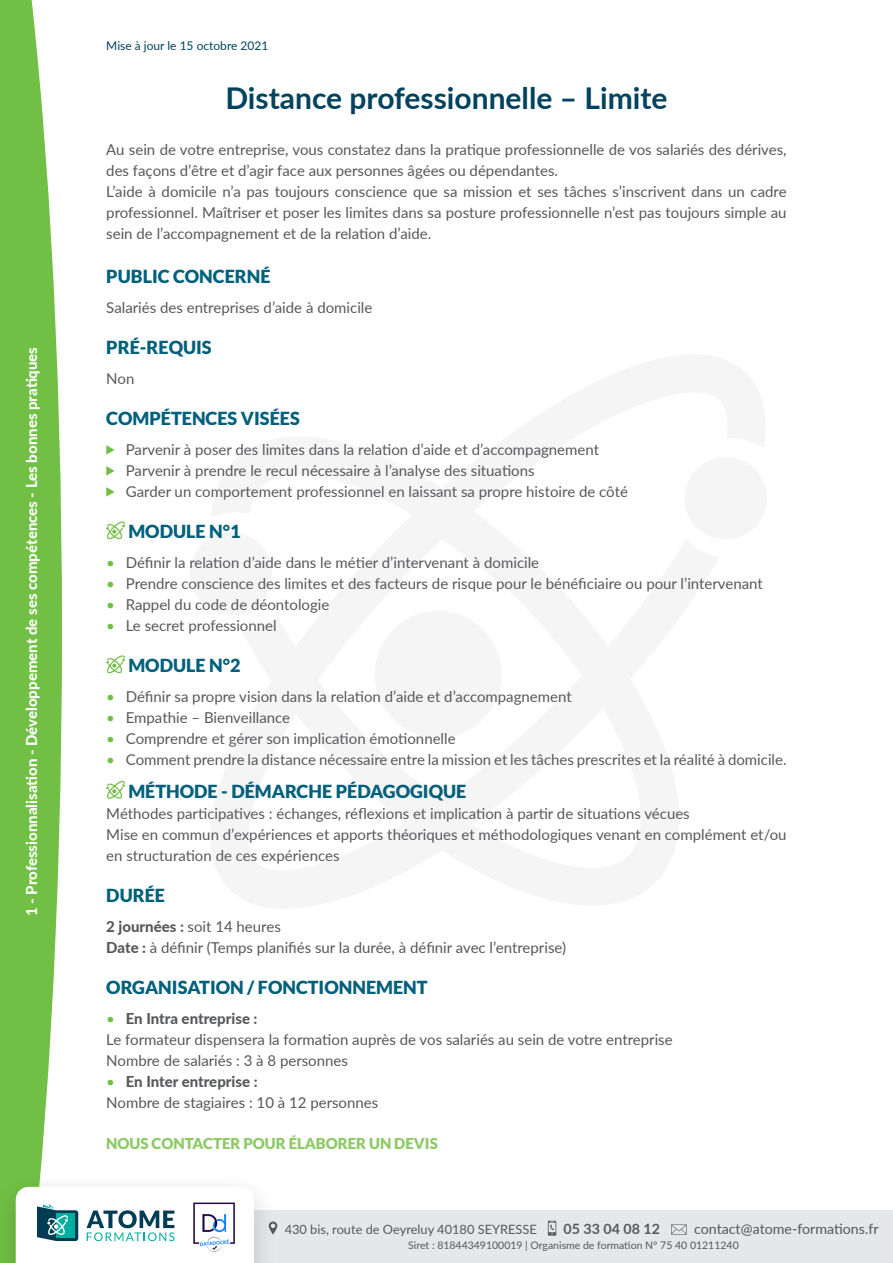
<style>
.page{position:relative;width:893px;height:1263px;background:#fff}
.page>*{position:absolute;margin:0;border:0;box-sizing:border-box;transform-origin:0 0}
.t1{font:700 30px "Lato";color:#00435e}
.TXT{font:900 18px "Lato";color:#02607d}
.NUMERO_MODULE{font:900 18px "Lato";color:#02607d}
.TXT-2{font:15px/21px "Lato";color:#57585a}
.t2{font:800 15px "Lato";color:#fff}
.TXT-3{font:800 15px "Lato";color:#57585a}
.t3{font:900 15px "Lato";color:#8dc964}
.t4{font:14.25px "Lato";color:#57585a}
.t5{font:700 14.25px "Lato";color:#57585a}
.t6{font:12.9px "Lato";color:#57585a}
.t7{font:12px "Lato";color:#00435e}
.t8{font:10.5px "Lato";color:#57585a}
.s1{color:#71bf44}
.s2{font-weight:800}
.s3{font-weight:400;color:#71bf44}
</style>
<div class="page">
<svg style="left:0;top:0;width:62px;height:1171px;background:#83c75b"></svg>
<div style="left:190px;top:532px;width:82px;height:83px;background:#f5f5f6;border-radius:50%"></div>
<div style="left:182px;top:1210px;width:711px;height:53px;background:#e6e7e9"></div>
<div style="left:0;top:1171px;width:278px;height:92px;background:#231f20;opacity:.2"></div>
<svg style="left:16px;top:1187px;width:238px;height:76px"></svg>
<svg style="left:269px;top:1221px;width:8px;height:13px"></svg>
<svg style="left:548px;top:1221px;width:8px;height:15px"></svg>
<svg style="left:671px;top:1224px;width:16px;height:10px"></svg>
<img style="left:188px;top:1199px;width:51px;height:55px">
<svg style="left:106px;top:445px;width:9px;height:10px"></svg>
<svg style="left:106px;top:466px;width:9px;height:10px"></svg>
<svg style="left:106px;top:487px;width:9px;height:10px"></svg>
<svg style="left:106px;top:521px;width:19px;height:18px"></svg>
<svg style="left:106px;top:655px;width:19px;height:18px"></svg>
<svg style="left:106px;top:780px;width:19px;height:19px"></svg>
<p class="t2" style="left:20px;top:916px;width:571px;rotate:-90deg">1 - Professionnalisation - Développement de ses compétences - Les bonnes pratiques</p>
<p class="t7" style="left:106px;top:37px;width:164px">Mise à jour le 15 octobre 2021</p>
<p class="t1" style="left:225px;top:76px;width:444px">Distance professionnelle – Limite</p>
<p class="TXT-2" style="left:106px;top:138px;width:682px">Au sein de votre entreprise, vous constatez dans la pratique professionnelle de vos salariés des dérives, des façons d’être et d’agir face aux personnes âgées ou dépendantes.</p>
<p class="TXT-2" style="left:106px;top:180px;width:682px;text-align:justify">L’aide à domicile n’a pas toujours conscience que sa mission et ses tâches s’inscrivent dans un cadre professionnel. Maîtriser et poser les limites dans sa posture professionnelle n’est pas toujours simple au sein de l’accompagnement et de la relation d’aide.</p>
<h2 class="TXT" style="left:106px;top:266px;width:166px">PUBLIC CONCERNÉ</h2>
<p class="TXT-2" style="left:106px;top:296px;width:268px">Salariés des entreprises d’aide à domicile</p>
<h2 class="TXT" style="left:106px;top:337px;width:107px">PRÉ-REQUIS</h2>
<p class="TXT-2" style="left:106px;top:367px;width:30px">Non</p>
<h2 class="TXT" style="left:106px;top:408px;width:195px">COMPÉTENCES VISÉES</h2>
<p class="TXT-2" style="left:126px;top:438px;width:475px">Parvenir à poser des limites dans la relation d’aide et d’accompagnement</p>
<p class="TXT-2" style="left:126px;top:459px;width:410px">Parvenir à prendre le recul nécessaire à l’analyse des situations</p>
<p class="TXT-2" style="left:126px;top:480px;width:504px">Garder un comportement professionnel en laissant sa propre histoire de côté</p>
<p class="NUMERO_MODULE" style="left:128px;top:521px;width:114px">MODULE N°1</p>
<p class="TXT-2" style="left:106px;top:551px;width:434px"><span class="s1">•</span> Définir la relation d’aide dans le métier d’intervenant à domicile</p>
<p class="TXT-2" style="left:106px;top:572px;width:658px"><span class="s1">•</span> Prendre conscience des limites et des facteurs de risque pour le bénéficiaire ou pour l’intervenant</p>
<p class="TXT-2" style="left:106px;top:593px;width:225px"><span class="s1">•</span> Rappel du code de déontologie</p>
<p class="TXT-2" style="left:106px;top:614px;width:172px"><span class="s1">•</span> Le secret professionnel</p>
<p class="NUMERO_MODULE" style="left:128px;top:655px;width:114px">MODULE N°2</p>
<p class="TXT-2" style="left:106px;top:685px;width:467px"><span class="s1">•</span> Définir sa propre vision dans la relation d’aide et d’accompagnement</p>
<p class="TXT-2" style="left:106px;top:706px;width:185px"><span class="s1">•</span> Empathie – Bienveillance</p>
<p class="TXT-2" style="left:106px;top:727px;width:351px"><span class="s1">•</span> Comprendre et gérer son implication émotionnelle</p>
<p class="TXT-2" style="left:106px;top:748px;width:682px"><span class="s1">•</span> Comment prendre la distance nécessaire entre la mission et les tâches prescrites et la réalité à domicile.</p>
<p class="TXT" style="left:128px;top:780px;width:339px">MÉTHODE - DÉMARCHE PÉDAGOGIQUE</p>
<p class="TXT-2" style="left:106px;top:802px;width:585px">Méthodes participatives : échanges, réflexions et implication à partir de situations vécues</p>
<p class="TXT-2" style="left:106px;top:823px;width:682px">Mise en commun d’expériences et apports théoriques et méthodologiques venant en complément et/ou en structuration de ces expériences</p>
<h2 class="TXT" style="left:106px;top:885px;width:60px">DURÉE</h2>
<p class="TXT-2" style="left:106px;top:915px;width:176px"><span class="s2">2 journées :</span> soit 14 heures</p>
<p class="TXT-2" style="left:106px;top:936px;width:461px"><span class="s2">Date :</span> à définir (Temps planifiés sur la durée, à définir avec l’entreprise)</p>
<h2 class="TXT" style="left:106px;top:977px;width:323px">ORGANISATION / FONCTIONNEMENT</h2>
<p class="TXT-3" style="left:106px;top:1007px;width:153px"><span class="s3">•</span> En Intra entreprise :</p>
<p class="TXT-2" style="left:106px;top:1028px;width:568px">Le formateur dispensera la formation auprès de vos salariés au sein de votre entreprise</p>
<p class="TXT-2" style="left:106px;top:1049px;width:243px">Nombre de salariés : 3 à 8 personnes</p>
<p class="TXT-3" style="left:106px;top:1070px;width:153px"><span class="s3">•</span> En Inter entreprise :</p>
<p class="TXT-2" style="left:106px;top:1091px;width:273px">Nombre de stagiaires : 10 à 12 personnes</p>
<h2 class="t3" style="left:106px;top:1135px;width:333px">NOUS CONTACTER POUR ÉLABORER UN DEVIS</h2>
<p class="t6" style="left:285px;top:1219px;width:254px">430 bis, route de Oeyreluy 40180 SEYRESSE</p>
<p class="t5" style="left:564px;top:1218px;width:98px">05 33 04 08 12</p>
<p class="t4" style="left:694px;top:1218px;width:186px">contact@atome-formations.fr</p>
<p class="t8" style="left:408px;top:1238px;width:332px">Siret : 81844349100019 | Organisme de formation N° 75 40 01211240</p>
</div>
